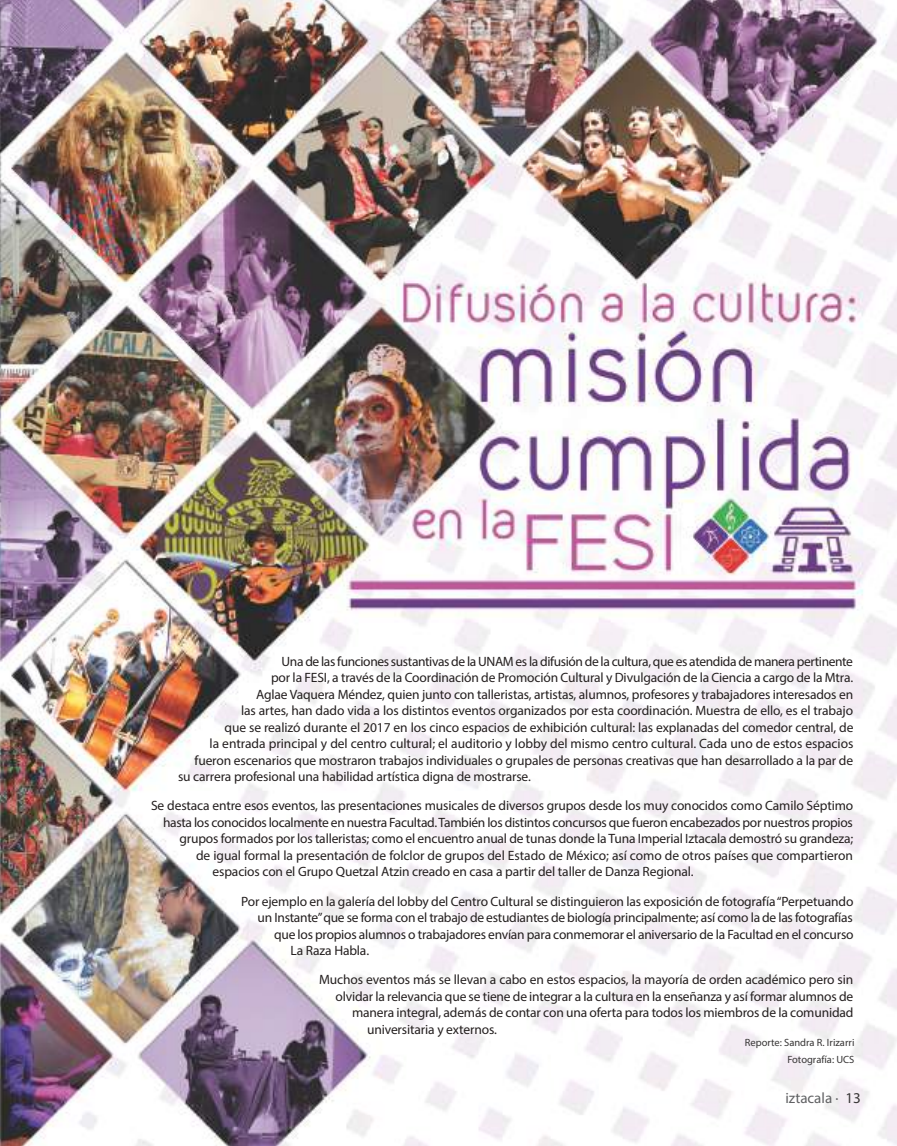
<style>
.page{position:relative;width:897px;height:1146px;background:#fff}
.page>*{position:absolute;margin:0;border:0;box-sizing:border-box;transform-origin:0 0}
.t1{font:15px "Myriad Pro";color:#606163}
.t2{font:13.5px "Myriad Pro";letter-spacing:-.01em;color:#241f1f}
.t3{font:13.5px "Myriad Pro";letter-spacing:-.03em;color:#241f1f}
.t4{font:10.5px/16.5px "Myriad Pro";color:#373535;text-align:right}
.s1{color:#373535}
</style>
<div class="page">
<img style="left:0;top:0;width:897px;height:1145px">
<p class="t3" style="left:282px;top:652px;width:573px">Una de las funciones sustantivas de la UNAM es la difusión de la cultura, que es atendida de manera pertinente</p>
<p class="t2" style="left:271px;top:669px;width:584px">por la FESI, a través de la Coordinación de Promoción Cultural y Divulgación de la Ciencia a cargo de la Mtra.</p>
<p class="t2" style="left:256px;top:685px;width:598px">Aglae Vaquera Méndez, quien junto con talleristas, artistas, alumnos, profesores y trabajadores interesados en</p>
<p class="t2" style="left:241px;top:702px;width:613px">las artes, han dado vida a los distintos eventos organizados por esta coordinación. Muestra de ello, es el trabajo</p>
<p class="t2" style="left:225px;top:718px;width:630px">que se realizó durante el 2017 en los cinco espacios de exhibición cultural: las explanadas del comedor central, de</p>
<p class="t2" style="left:210px;top:735px;width:645px">la entrada principal y del centro cultural; el auditorio y lobby del mismo centro cultural. Cada uno de estos espacios</p>
<p class="t2" style="left:195px;top:751px;width:660px">fueron escenarios que mostraron trabajos individuales o grupales de personas creativas que han desarrollado a la par de</p>
<p class="t2" style="left:178px;top:768px;width:354px">su carrera profesional una habilidad artística digna de mostrarse.</p>
<p class="t2" style="left:151px;top:797px;width:704px">Se destaca entre esos eventos, las presentaciones musicales de diversos grupos desde los muy conocidos como Camilo Séptimo</p>
<p class="t2" style="left:163px;top:814px;width:691px">hasta los conocidos localmente en nuestra Facultad. También los distintos concursos que fueron encabezados por nuestros propios</p>
<p class="t2" style="left:180px;top:830px;width:675px">grupos formados por los talleristas; como el encuentro anual de tunas donde la Tuna Imperial Iztacala demostró su grandeza;</p>
<p class="t2" style="left:196px;top:847px;width:658px">de igual formal la presentación de folclor de grupos del Estado de México; así como de otros países que compartieron</p>
<p class="t2" style="left:213px;top:863px;width:482px">espacios con el Grupo Quetzal Atzin creado en casa a partir del taller de Danza Regional.</p>
<p class="t2" style="left:241px;top:892px;width:614px">Por ejemplo en la galería del lobby del Centro Cultural se distinguieron las exposición de fotografía “Perpetuando</p>
<p class="t2" style="left:258px;top:909px;width:597px">un Instante” que se forma con el trabajo de estudiantes de biología principalmente; así como la de las fotografías</p>
<p class="t2" style="left:274px;top:925px;width:581px">que los propios alumnos o trabajadores envían para conmemorar el aniversario de la Facultad en el concurso</p>
<p class="t2" style="left:291px;top:942px;width:80px">La Raza Habla.</p>
<p class="t2" style="left:319px;top:971px;width:536px">Muchos eventos más se llevan a cabo en estos espacios, la mayoría de orden académico pero sin</p>
<p class="t2" style="left:336px;top:988px;width:519px">olvidar la relevancia que se tiene de integrar a la cultura en la enseñanza y así formar alumnos de</p>
<p class="t2" style="left:352px;top:1004px;width:503px">manera integral, además de contar con una oferta para todos los miembros de la comunidad</p>
<p class="t2" style="left:367px;top:1021px;width:131px">universitaria y externos.</p>
<p class="t4" style="left:745px;top:1034px;width:111px">Reporte: Sandra R. Irizarri<br>Fotografía: UCS</p>
<p class="t1" style="left:785px;top:1089px;width:77px">iztacala · <span class="s1">13</span></p>
</div>
